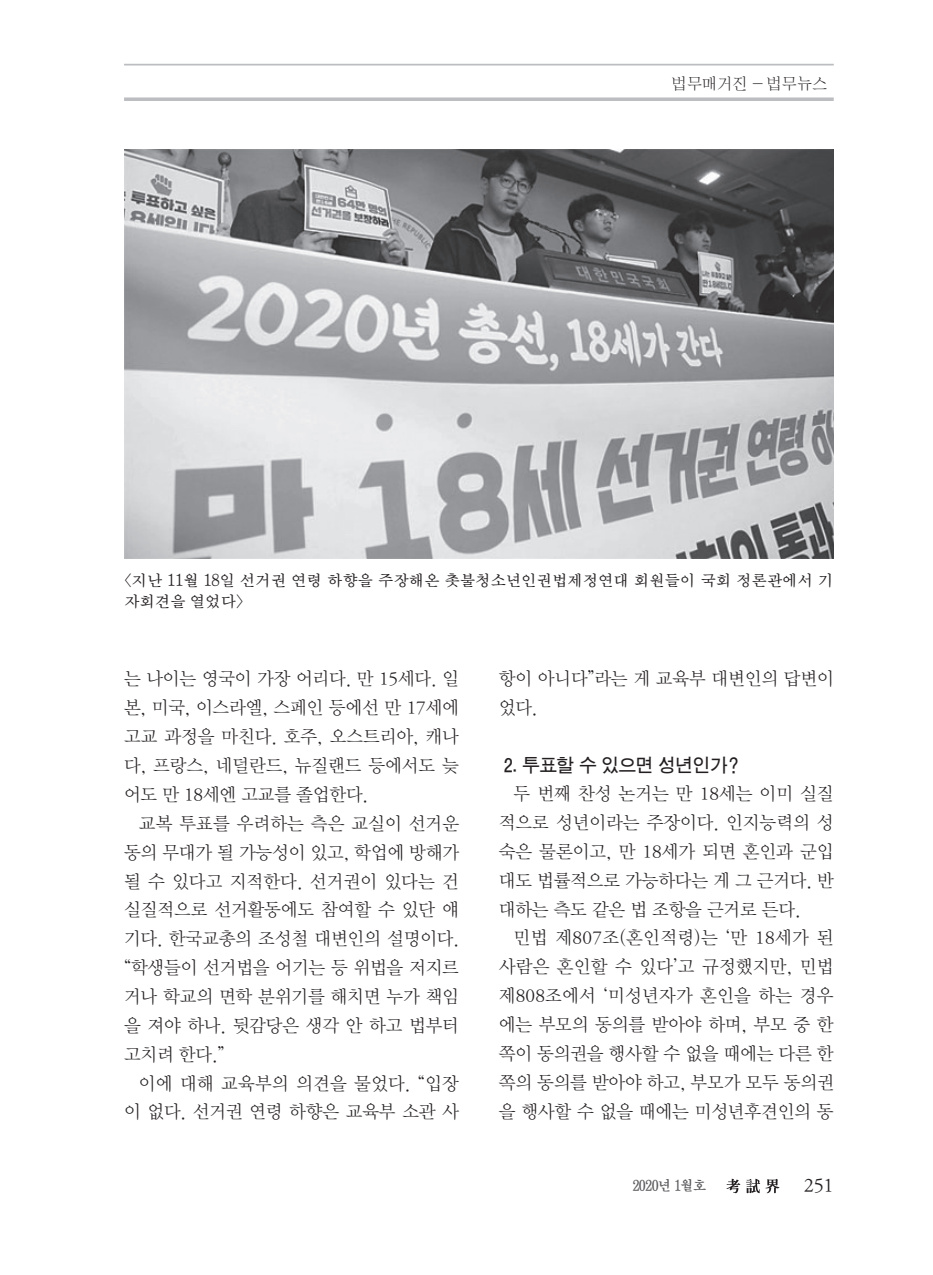
<style>
.page{position:relative;width:933px;height:1275px;background:#fff}
.page>*{position:absolute;margin:0;border:0;box-sizing:border-box;transform-origin:0 0}
.t1{font:19.25px "DX Nmu Std 30";color:#231f20}
.t2{font:18.38px/28.9px "DX Nmu Std 20";letter-spacing:-.01em;color:#231f20;text-align:justify}
.t3{font:18.38px/28.9px "DX Nmu Std 20";letter-spacing:.01em;color:#231f20;text-align:right}
.t4{font:18.38px "D Xgo Std 40";letter-spacing:-.01em;color:#231f20;scale:.95 1}
.t5{font:15.75px/21px "D Xmu Std 20";letter-spacing:-.025em;color:#231f20}
.t6{font:15.75px "DX Shnm Std";letter-spacing:-.01em;color:#231f20}
.t7{font:14px "D Xmu Std 40";letter-spacing:-.05em;color:#5a5a5d;scale:.95 1}
</style>
<div class="page">
<svg style="left:124px;top:97px;width:709px;height:4px;background:#c4c4c7"></svg>
<hr style="left:124px;top:64px;width:709px;height:2px;background:#bcbdc0">
<svg style="left:726px;top:1179px;width:14px;height:14px"></svg>
<svg style="left:746px;top:1179px;width:33px;height:14px"></svg>
<img style="left:124px;top:150px;width:709px;height:408px">
<p class="t6" style="left:672px;top:76px;width:157px">법무매거진 - 법무뉴스</p>
<p class="t5" style="left:124px;top:569px;width:711px">〈지난 11월 18일 선거권 연령 하향을 주장해온 촛불청소년인권법제정연대 회원들이 국회 정론관에서 기 자회견을 열었다〉</p>
<p class="t2" style="left:124px;top:665px;width:336px">는 나이는 영국이 가장 어리다. 만 15세다. 일 본, 미국, 이스라엘, 스페인 등에선 만 17세에 고교 과정을 마친다. 호주, 오스트리아, 캐나 다, 프랑스, 네덜란드, 뉴질랜드 등에서도 늦 어도 만 18세엔 고교를 졸업한다.</p>
<p class="t2" style="left:124px;top:809px;width:336px;text-indent:15px">교복 투표를 우려하는 측은 교실이 선거운 동의 무대가 될 가능성이 있고, 학업에 방해가 될 수 있다고 지적한다. 선거권이 있다는 건 실질적으로 선거활동에도 참여할 수 있단 얘 기다. 한국교총의 조성철 대변인의 설명이다. “학생들이 선거법을 어기는 등 위법을 저지르 거나 학교의 면학 분위기를 해치면 누가 책임 을 져야 하나. 뒷감당은 생각 안 하고 법부터 고치려 한다.”</p>
<p class="t3" style="left:124px;top:1069px;width:336px">이에 대해 교육부의 의견을 물었다. “입장 이 없다. 선거권 연령 하향은 교육부 소관 사</p>
<p class="t2" style="left:499px;top:665px;width:336px">항이 아니다”라는 게 교육부 대변인의 답변이 었다.</p>
<p class="t4" style="left:504px;top:756px;width:250px">2. 투표할 수 있으면 성년인가?</p>
<p class="t2" style="left:499px;top:780px;width:336px;text-indent:15px">두 번째 찬성 논거는 만 18세는 이미 실질 적으로 성년이라는 주장이다. 인지능력의 성 숙은 물론이고, 만 18세가 되면 혼인과 군입 대도 법률적으로 가능하다는 게 그 근거다. 반 대하는 측도 같은 법 조항을 근거로 든다.</p>
<p class="t2" style="left:499px;top:924px;width:336px;text-indent:15px">민법 제807조(혼인적령)는 ‘만 18세가 된 사람은 혼인할 수 있다’고 규정했지만, 민법 제808조에서 ‘미성년자가 혼인을 하는 경우 에는 부모의 동의를 받아야 하며, 부모 중 한 쪽이 동의권을 행사할 수 없을 때에는 다른 한 쪽의 동의를 받아야 하고, 부모가 모두 동의권 을 행사할 수 없을 때에는 미성년후견인의 동</p>
<p class="t7" style="left:632px;top:1179px;width:80px">2020년 1월호</p>
<p class="t1" style="left:804px;top:1176px;width:31px">251</p>
</div>
